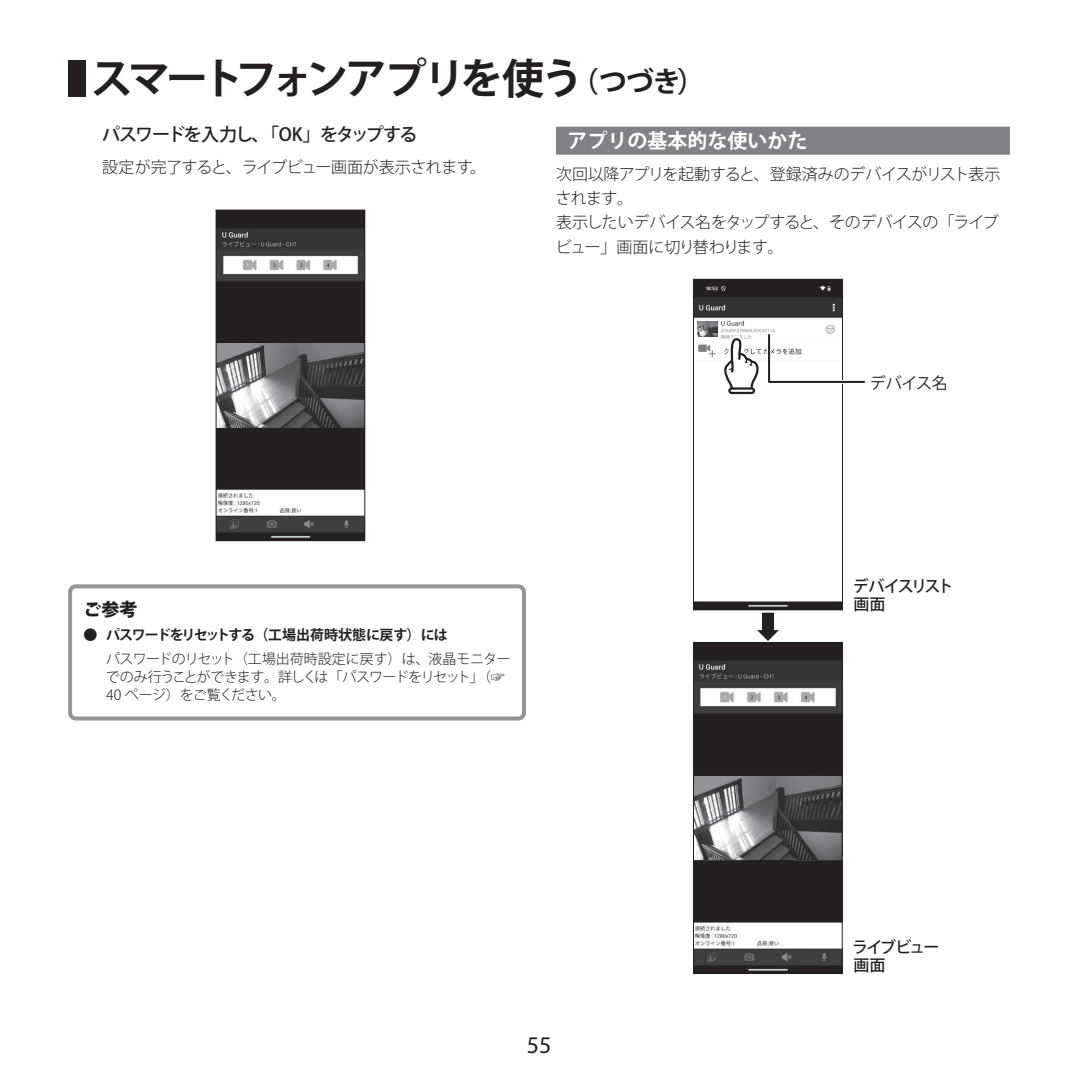
<style>
.page{position:relative;width:1078px;height:1078px;background:#fff}
.page>*{position:absolute;margin:0;border:0;box-sizing:border-box;transform-origin:0 0}
.t1{font:700 42px "Koz Go Std";letter-spacing:-.105em;color:#231f20}
.t2{font:24px "Myriad Pro";color:#231f20}
.t3{font:700 20px "Koz Go Std";color:#fff}
.t4{font:500 18px "Koz Go Std";letter-spacing:-.09em;color:#231f20}
.t5{font:800 18px "Koz Go Std";color:#231f20}
.t6{font:300 16px/24.4px "Koz Go Std";letter-spacing:-.03em;color:#231f20}
.t7{font:500 16px/18px "Koz Go Std";letter-spacing:-.13em;color:#231f20}
.t8{font:500 16px/18px "Koz Go Std";letter-spacing:-.11em;color:#231f20}
.t9{font:16px "Koz Go Std";letter-spacing:-.02em;color:#231f20}
.t10{font:300 14px/18px "Koz Go Std";letter-spacing:-.05em;color:#231f20}
.t11{font:700 14px "Koz Go Std";letter-spacing:-.06em;color:#231f20}
.s1{font-size:28px}
</style>
<div class="page">
<div style="left:68px;top:60px;width:17px;height:36px;background:#231f20"></div>
<img style="left:217px;top:211px;width:146px;height:328px">
<img style="left:217px;top:343px;width:146px;height:84px">
<div style="left:215px;top:209px;width:150px;height:332px;border:1px solid #231f20"></div>
<div style="left:68px;top:584px;width:458px;height:136px;border:4px solid #939598;border-radius:6px"></div>
<div style="left:556px;top:127px;width:453px;height:28px;background:#808285"></div>
<img style="left:694px;top:281px;width:146px;height:327px">
<img style="left:694px;top:644px;width:146px;height:327px">
<img style="left:694px;top:776px;width:146px;height:83px">
<img style="left:697px;top:322px;width:20px;height:9px">
<div style="left:692px;top:642px;width:150px;height:331px;border:1px solid #231f20"></div>
<div style="left:761px;top:612px;width:12px;height:19px;background:#231f20"></div>
<svg style="left:757px;top:630px;width:21px;height:11px"></svg>
<svg style="left:693px;top:331px;width:173px;height:247px"></svg>
<div style="left:730px;top:281px;width:58px;height:8px;background:#231f20"></div>
<h1 class="t1" style="left:91px;top:51px;width:616px">スマートフォンアプリを使う<span class="s1">（つづき）</span></h1>
<p class="t4" style="left:102px;top:123px;width:316px">パスワードを入力し、「OK」をタップする</p>
<p class="t6" style="left:102px;top:155px;width:385px">設定が完了すると、ライブビュー画面が表示されます。</p>
<p class="t3" style="left:567px;top:128px;width:241px">アプリの基本的な使いかた</p>
<p class="t6" style="left:555px;top:162px;width:446px">次回以降アプリを起動すると、登録済みのデバイスがリスト表示されます。<br>表示したいデバイス名をタップすると、そのデバイスの「ライブビュー」画面に切り替わります。</p>
<p class="t5" style="left:83px;top:597px;width:55px">ご参考</p>
<p class="t11" style="left:83px;top:625px;width:366px">● パスワードをリセットする（工場出荷時状態に戻す）には</p>
<p class="t10" style="left:106px;top:649px;width:406px">パスワードのリセット（工場出荷時設定に戻す）は、液晶モニターでのみ行うことができます。詳しくは「パスワードをリセット」（☞<br>40 ページ）をご覧ください。</p>
<h2 class="t2" style="left:526px;top:1029px;width:26px">55</h2>
<p class="t9" style="left:869px;top:373px;width:79px">デバイス名</p>
<p class="t7" style="left:852px;top:577px;width:102px">デバイスリスト画面</p>
<p class="t8" style="left:852px;top:938px;width:89px">ライブビュー画面</p>
</div>
